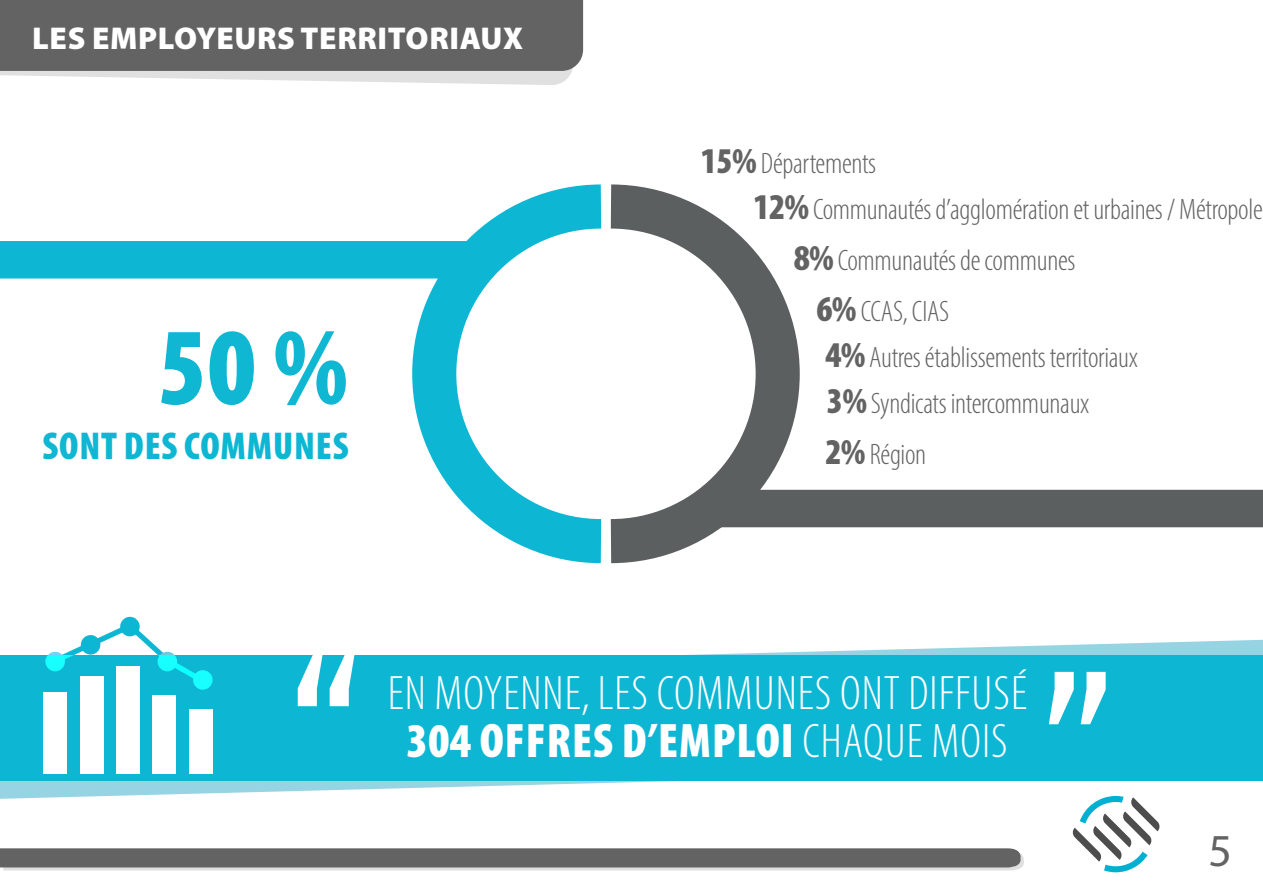
<style>
.page{position:relative;width:1263px;height:893px;background:#fff}
.page>*{position:absolute;margin:0;border:0;box-sizing:border-box;transform-origin:0 0}
.t1{font:900 condensed 110.7px "Myriad Pro";color:#0fb7d3}
.titre_petit{font:300 condensed 48.75px/48px "Myriad Pro";letter-spacing:.02em;color:#fff;text-align:center}
.t2{font:45.9px "Myriad Pro";color:#646363}
.t3{font:900 condensed 39px "Myriad Pro";letter-spacing:.02em;color:#0db7d4}
.t4{font:900 31.65px "Myriad Pro";letter-spacing:.02em;color:#fff}
.t5{font:300 condensed 29.7px "Myriad Pro";letter-spacing:-.01em;color:#646363}
.s1{color:#0fb7d3}
.s2{font-weight:900;font-size:36.45px}
.s3{font-weight:900}
</style>
<div class="page">
<svg style="left:0;top:640px;width:1263px;height:159px"></svg>
<div style="left:0;top:655px;width:1263px;height:125px;background:#0db7d4"></div>
<svg style="left:298px;top:654px;width:57px;height:52px"></svg>
<svg style="left:1049px;top:672px;width:57px;height:52px"></svg>
<svg style="left:51px;top:623px;width:153px;height:60px"></svg>
<div style="left:81px;top:635px;width:19px;height:20px;background:#0db7d4;border-radius:50%"></div>
<svg style="left:45px;top:652px;width:20px;height:19px"></svg>
<div style="left:120px;top:617px;width:20px;height:19px;background:#0db7d4;border-radius:50%"></div>
<svg style="left:158px;top:652px;width:19px;height:19px"></svg>
<svg style="left:193px;top:670px;width:20px;height:20px"></svg>
<div style="left:80px;top:676px;width:23px;height:98px;background:#fff"></div>
<div style="left:116px;top:667px;width:24px;height:107px;background:#fff"></div>
<div style="left:153px;top:695px;width:23px;height:79px;background:#fff"></div>
<div style="left:189px;top:710px;width:24px;height:64px;background:#fff"></div>
<div style="left:43px;top:692px;width:24px;height:82px;background:#fff"></div>
<svg style="left:0;top:848px;width:1024px;height:22px;background:#757474"></svg>
<svg style="left:0;top:71px;width:572px;height:14px;fill:#e0e0e0"></svg>
<div style="left:0;top:0;width:583px;height:71px;background:#646363"></div>
<svg style="left:1072px;top:796px;width:88px;height:76px"></svg>
<svg style="left:412px;top:187px;width:155px;height:373px"></svg>
<svg style="left:567px;top:184px;width:255px;height:380px"></svg>
<div style="left:0;top:241px;width:485px;height:38px;background:#0db7d4"></div>
<div style="left:711px;top:490px;width:552px;height:37px;background:#5c5f5f"></div>
<p class="t4" style="left:32px;top:17px;width:492px">LES EMPLOYEURS TERRITORIAUX</p>
<p class="t1" style="left:158px;top:296px;width:191px">50 %</p>
<p class="t3" style="left:43px;top:421px;width:308px"><span class="s1">SONT</span> DES COMMUNES</p>
<p class="t5" style="left:701px;top:146px;width:177px"><span class="s2">15%</span>Départements</p>
<p class="t5" style="left:753px;top:192px;width:511px"><span class="s2">12%</span> Communautés d’agglomération et urbaines / Métropole</p>
<p class="t5" style="left:794px;top:243px;width:283px"><span class="s2">8%</span> Communautés de communes</p>
<p class="t5" style="left:816px;top:294px;width:135px"><span class="s2">6%</span> CCAS, CIAS</p>
<p class="t5" style="left:825px;top:340px;width:314px"><span class="s2">4%</span> Autres établissements territoriaux</p>
<p class="t5" style="left:827px;top:386px;width:264px"><span class="s2">3%</span> Syndicats intercommunaux</p>
<p class="t5" style="left:825px;top:437px;width:102px"><span class="s2">2%</span> Région</p>
<p class="titre_petit" style="left:388px;top:669px;width:641px">EN MOYENNE, LES COMMUNES ONT DIFFUSÉ<br><span class="s3">304 OFFRES D’EMPLOI</span> CHAQUE MOIS</p>
<p class="t2" style="left:1208px;top:822px;width:25px">5</p>
</div>
